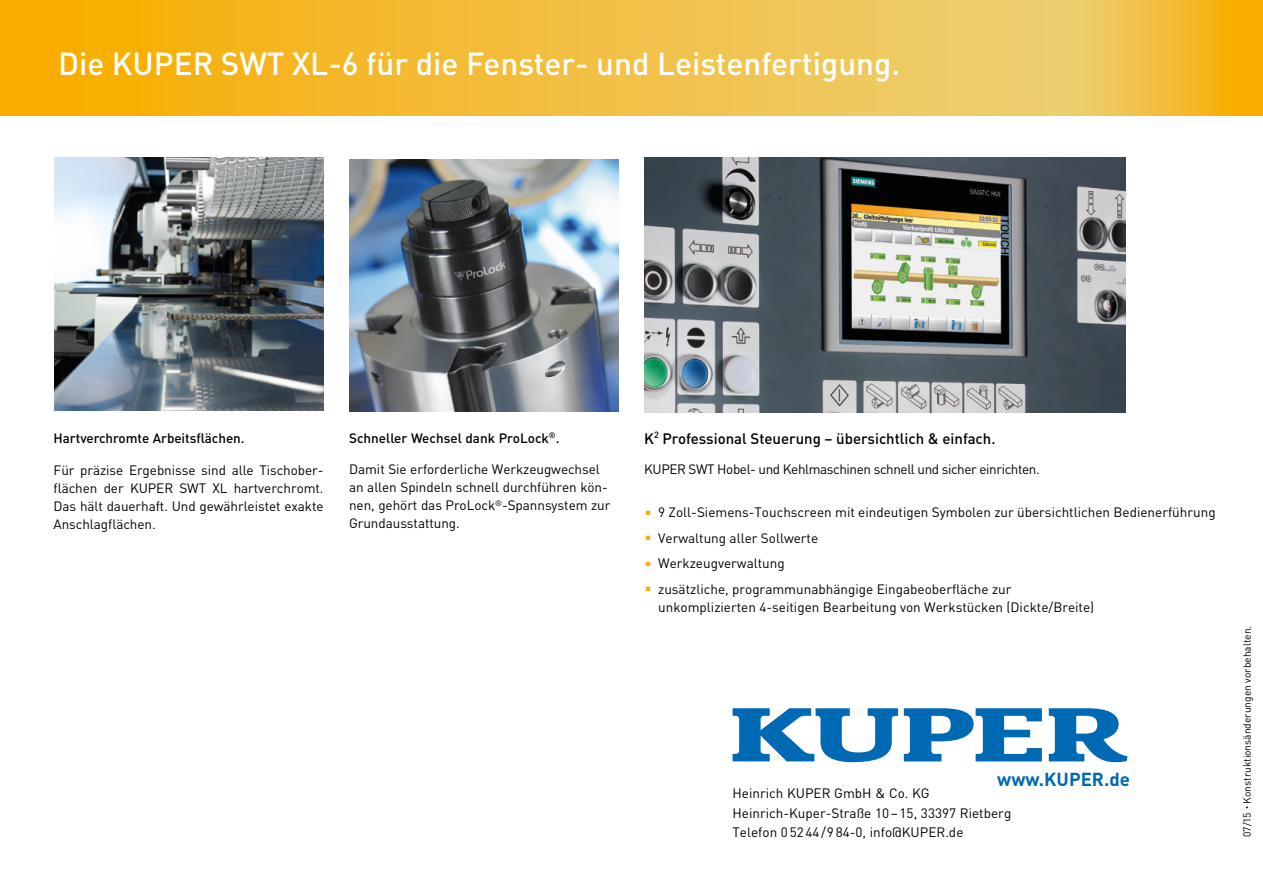
<style>
.page{position:relative;width:1263px;height:893px;background:#fff}
.page>*{position:absolute;margin:0;border:0;box-sizing:border-box;transform-origin:0 0}
.t1{font:45px "DIN";color:#f9ae00}
.t2{font:500 31.5px "DIN";color:#fff}
.t3{font:700 18.6px "DIN";color:#0069b4}
.t4{font:500 15px "DIN";color:#000}
.Headline{font:13.5px/18px "DIN";color:#000}
.Headline-2{font:500 13.5px "DIN";letter-spacing:-.005em;color:#000}
.Headline-3{font:13.5px "DIN";letter-spacing:-.03em;color:#000}
.t5{font:10.5px "DIN";color:#000}
.s1{font-size:6px}
</style>
<div class="page">
<svg style="left:0;top:0;width:1263px;height:115px;background:#f2bd39"></svg>
<img style="left:349px;top:159px;width:270px;height:252px">
<img style="left:644px;top:157px;width:482px;height:255px">
<img style="left:54px;top:157px;width:270px;height:253px">
<svg style="left:904px;top:708px;width:138px;height:53px"></svg>
<svg style="left:1049px;top:708px;width:78px;height:54px"></svg>
<svg style="left:732px;top:708px;width:166px;height:54px"></svg>
<p class="t2" style="left:58px;top:43px;width:844px">Die KUPER SWT XL-6 für die Fenster- und Leistenfertigung.</p>
<p class="Headline-2" style="left:54px;top:430px;width:192px">Hartverchromte Arbeitsflächen.</p>
<p class="Headline" style="left:54px;top:461px;width:272px;text-align:justify">Für präzise Ergebnisse sind alle Tischober&shy;flächen der KUPER SWT XL hartverchromt.<br>Das hält dauerhaft. Und gewährleistet exakte Anschlagflächen.</p>
<p class="Headline-2" style="left:349px;top:429px;width:212px">Schneller Wechsel dank ProLock<sup>®</sup>.</p>
<p class="Headline" style="left:349px;top:460px;width:263px">Damit Sie erforderliche Werkzeugwechsel an allen Spindeln schnell durchführen kön&shy;nen, gehört das ProLock<sup>®</sup>-Spannsystem zur Grundausstattung.</p>
<p class="t4" style="left:644px;top:429px;width:353px">K<sup>2</sup> Professional Steuerung – übersichtlich &amp; einfach.</p>
<p class="Headline-3" style="left:644px;top:461px;width:397px">KUPER SWT Hobel- und Kehlmaschinen schnell und sicher einrichten.</p>
<p class="t1" style="left:642px;top:480px;width:14px">·</p>
<p class="Headline" style="left:658px;top:503px;width:559px">9 Zoll-Siemens-Touchscreen mit eindeutigen Symbolen zur übersichtlichen Bedienerführung</p>
<p class="t1" style="left:642px;top:506px;width:14px">·</p>
<p class="Headline" style="left:658px;top:529px;width:162px">Verwaltung aller Sollwerte</p>
<p class="t1" style="left:642px;top:531px;width:14px">·</p>
<p class="Headline" style="left:658px;top:554px;width:128px">Werkzeugverwaltung</p>
<p class="t1" style="left:642px;top:557px;width:14px">·</p>
<p class="Headline" style="left:658px;top:580px;width:438px">zusätzliche, programmunabhängige Eingabeoberfläche zur unkomplizierten 4-seitigen Bearbeitung von Werkstücken (Dickte/Breite)</p>
<p class="t3" style="left:997px;top:767px;width:134px">www.KUPER.de</p>
<p class="Headline" style="left:732px;top:783px;width:280px;line-height:19.5px">Heinrich KUPER GmbH &amp; Co. KG<br>Heinrich-Kuper-Straße 10–15, 33397 Rietberg<br>Telefon 05244/984-0, info@KUPER.de</p>
<p class="t5" style="left:1240px;top:837px;width:213px;rotate:-90deg">07/15 <span class="s1">•</span> Konstruktionsänderungen vorbehalten.</p>
</div>
